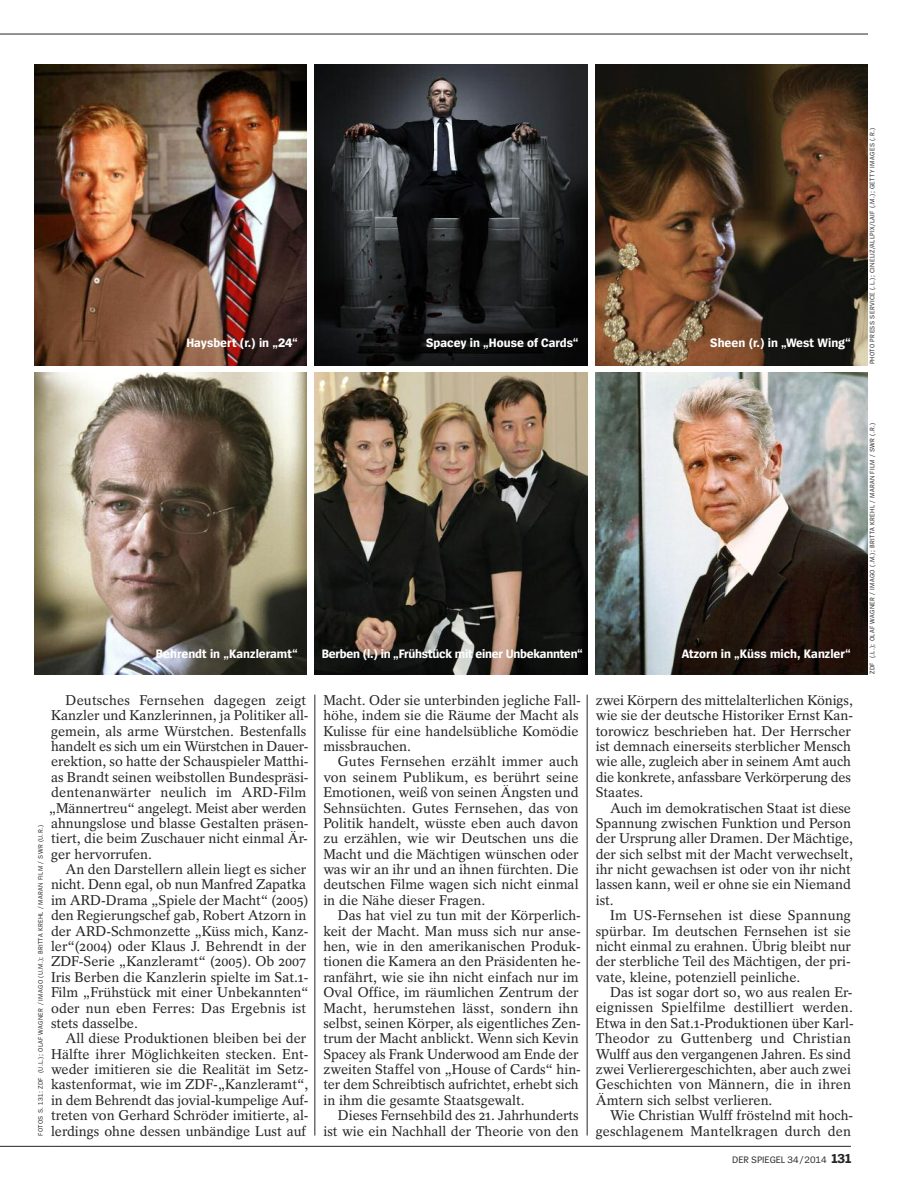
<style>
.page{position:relative;width:902px;height:1191px;background:#fff}
.page>*{position:absolute;margin:0;border:0;box-sizing:border-box;transform-origin:0 0}
.t1{font:14.1px/15.3px "Spiegel Serif";color:#272627}
.t2{font:700 12.75px "Spiegel Sans";color:#fff}
.t3{font:700 12.75px "Spiegel Sans";letter-spacing:-.02em;color:#fff}
.t4{font:9.75px "Spiegel Sans";letter-spacing:-.005em;color:#272627}
.t5{font:6.75px "Spiegel Sans";letter-spacing:.05em;color:#272627}
.s1{font-weight:700;font-size:13.5px}
</style>
<div class="page">
<hr style="left:0;top:1146px;width:51px;height:1px;background:#272627">
<hr style="left:51px;top:1146px;width:799px;height:1px;background:#272627">
<hr style="left:314px;top:694px;width:1px;height:441px;background:#272627">
<hr style="left:587px;top:694px;width:1px;height:441px;background:#272627">
<img style="left:595px;top:373px;width:272px;height:301px">
<img style="left:34px;top:373px;width:272px;height:301px">
<img style="left:34px;top:64px;width:272px;height:301px">
<img style="left:315px;top:373px;width:272px;height:301px">
<img style="left:315px;top:64px;width:272px;height:301px">
<img style="left:595px;top:64px;width:272px;height:301px">
<hr style="left:0;top:34px;width:867px;height:1px;background:#272627">
<p class="t2" style="left:186px;top:338px;width:113px">Haysbert (r.) in „24“</p>
<p class="t2" style="left:426px;top:338px;width:154px">Spacey in „House of Cards“</p>
<p class="t2" style="left:710px;top:338px;width:142px">Sheen (r.) in „West Wing“</p>
<p class="t5" style="left:869px;top:364px;width:238px;rotate:-90deg">PHOTO PRESS SERVICE (.L.); CINELIZ/ALLPIX/LAIF (.M.); GETTY IMAGES (.R.)</p>
<p class="t2" style="left:156px;top:649px;width:143px">Behrendt in „Kanzleramt“</p>
<p class="t1" style="left:49px;top:694px;width:261px;text-indent:17px">Deutsches Fernsehen dagegen zeigt Kanzler und Kanzlerinnen, ja Politiker all&shy;gemein, als arme Würstchen. Bestenfalls handelt es sich um ein Würstchen in Dauer&shy;erektion, so hatte der Schauspieler Matthi&shy;as Brandt seinen weibstollen Bundespräsi&shy;dentenanwärter neulich im ARD-Film „Männertreu“ angelegt. Meist aber werden ahnungslose und blasse Gestalten präsen&shy;tiert, die beim Zuschauer nicht einmal Är&shy;ger hervorrufen.</p>
<p class="t1" style="left:51px;top:863px;width:259px;text-indent:14px">An den Darstellern allein liegt es sicher nicht. Denn egal, ob nun Manfred Zapatka im ARD-Drama „Spiele der Macht“ (2005) den Regierungschef gab, Robert Atzorn in der ARD-Schmonzette „Küss mich, Kanz&shy;ler“(2004) oder Klaus J. Behrendt in der ZDF-Serie „Kanzleramt“ (2005). Ob 2007<br>Iris Berben die Kanzlerin spielte im Sat.1- Film „Frühstück mit einer Unbekannten“ oder nun eben Ferres: Das Ergebnis ist stets dasselbe.</p>
<p class="t1" style="left:51px;top:1032px;width:259px;text-indent:14px">All diese Produktionen bleiben bei der Hälfte ihrer Möglichkeiten stecken. Ent&shy;weder imitieren sie die Realität im Setz&shy;kastenformat, wie im ZDF-„Kanzleramt“, in dem Behrendt das jovial-kumpelige Auf&shy;treten von Gerhard Schröder imitierte, al&shy;lerdings ohne dessen unbändige Lust auf</p>
<p class="t5" style="left:38px;top:1135px;width:312px;rotate:-90deg">FOTOS S. 131: ZDF (U.L.); OLAF WAGNER / IMAGO (U.M.); BRITTA KREHL / MARAN FILM / SWR (U.R.)</p>
<p class="t3" style="left:322px;top:649px;width:262px">Berben (l.) in „Frühstück mit einer Unbekannten“</p>
<p class="t1" style="left:323px;top:694px;width:259px">Macht. Oder sie unterbinden jegliche Fall&shy;höhe, indem sie die Räume der Macht als Kulisse für eine handelsübliche Komödie missbrauchen.</p>
<p class="t1" style="left:323px;top:755px;width:257px;text-align:justify;text-indent:14px">Gutes Fernsehen erzählt immer auch von seinem Publikum, es berührt seine Emotionen, weiß von seinen Ängsten und Sehnsüchten. Gutes Fernsehen, das von Politik handelt, wüsste eben auch davon zu erzählen, wie wir Deutschen uns die Macht und die Mächtigen wünschen oder was wir an ihr und an ihnen fürchten. Die deutschen Filme wagen sich nicht einmal in die Nähe dieser Fragen.</p>
<p class="t1" style="left:323px;top:909px;width:259px;text-indent:14px">Das hat viel zu tun mit der Körperlich&shy;keit der Macht. Man muss sich nur anse&shy;hen, wie in den amerikanischen Produk&shy;tionen die Kamera an den Präsidenten he&shy;ranfährt, wie sie ihn nicht einfach nur im Oval Office, im räumlichen Zentrum der Macht, herumstehen lässt, sondern ihn selbst, seinen Körper, als eigentliches Zen&shy;trum der Macht anblickt. Wenn sich Kevin Spacey als Frank Underwood am Ende der zweiten Staffel von „House of Cards“ hin&shy;ter dem Schreibtisch aufrichtet, erhebt sich in ihm die gesamte Staatsgewalt.</p>
<p class="t1" style="left:323px;top:1109px;width:257px;text-align:right">Dieses Fernsehbild des 21. Jahrhunderts ist wie ein Nachhall der Theorie von den</p>
<p class="t2" style="left:681px;top:649px;width:170px">Atzorn in „Küss mich, Kanzler“</p>
<p class="t1" style="left:595px;top:694px;width:259px">zwei Körpern des mittelalterlichen Königs, wie sie der deutsche Historiker Ernst Kan&shy;torowicz beschrieben hat. Der Herrscher ist demnach einerseits sterblicher Mensch wie alle, zugleich aber in seinem Amt auch die konkrete, anfassbare Verkörperung des Staates.</p>
<p class="t1" style="left:595px;top:801px;width:259px;text-indent:14px">Auch im demokratischen Staat ist diese Spannung zwischen Funktion und Person der Ursprung aller Dramen. Der Mächtige, der sich selbst mit der Macht verwechselt, ihr nicht gewachsen ist oder von ihr nicht lassen kann, weil er ohne sie ein Niemand ist.</p>
<p class="t1" style="left:595px;top:909px;width:257px;text-align:justify;text-indent:14px">Im US-Fernsehen ist diese Spannung spürbar. Im deutschen Fernsehen ist sie nicht einmal zu erahnen. Übrig bleibt nur der sterbliche Teil des Mächtigen, der pri&shy;vate, kleine, potenziell peinliche.</p>
<p class="t1" style="left:595px;top:986px;width:260px;text-indent:14px">Das ist sogar dort so, wo aus realen Er&shy;eignissen Spielfilme destilliert werden.<br>Etwa in den Sat.1-Produktionen über Karl-Theodor zu Guttenberg und Christian Wulff aus den vergangenen Jahren. Es sind zwei Verlierergeschichten, aber auch zwei Geschichten von Männern, die in ihren Ämtern sich selbst verlieren.</p>
<p class="t1" style="left:595px;top:1109px;width:259px;text-align:right">Wie Christian Wulff fröstelnd mit hoch&shy;geschlagenem Mantelkragen durch den</p>
<p class="t4" style="left:732px;top:1156px;width:121px">DER SPIEGEL 34/2014 <span class="s1">131</span></p>
<p class="t5" style="left:869px;top:674px;width:253px;rotate:-90deg">ZDF (.L.); OLAF WAGNER / IMAGO (.M.); BRITTA KREHL / MARAN FILM / SWR (.R.)</p>
</div>
